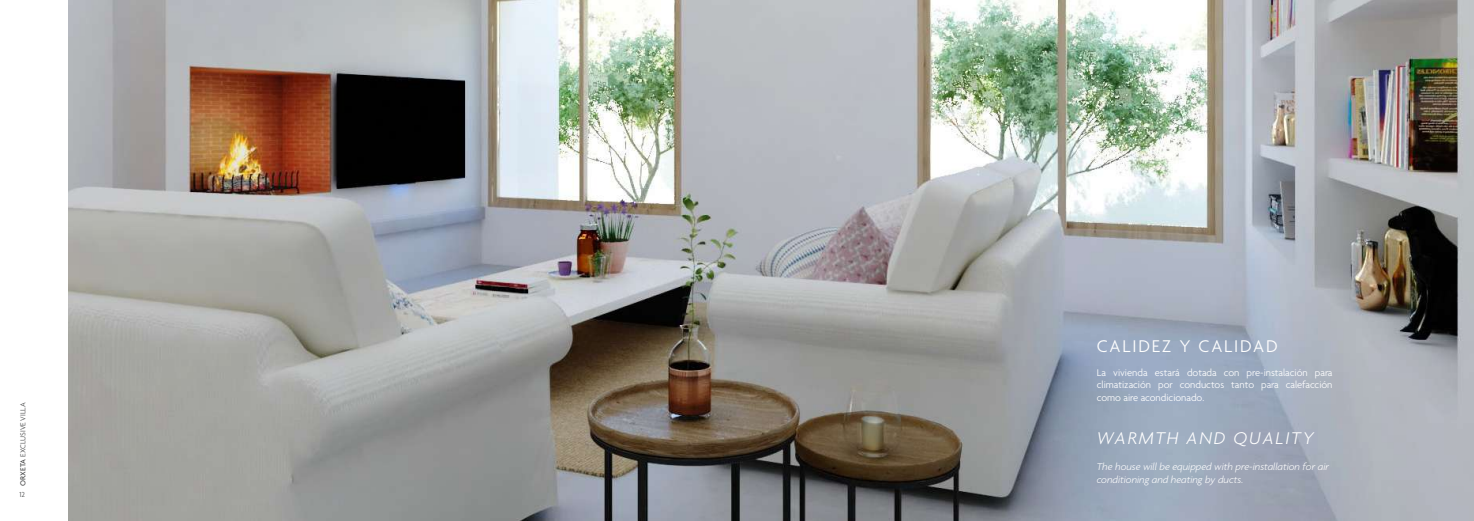
<style>
.page{position:relative;width:1474px;height:521px;background:#fff}
.page>*{position:absolute;margin:0;border:0;box-sizing:border-box;transform-origin:0 0}
.t1{font:italic 300 18.38px "Agenda";letter-spacing:.1em;color:#fff}
.t2{font:300 18.38px "Agenda";letter-spacing:.1em;color:#fff}
.t3{font:300 10.5px/12.6px "Agenda";color:#fff;text-align:justify}
.t4{font:italic 300 10.5px/12.6px "Agenda";color:#fff}
.t5{font:300 7.88px "Agenda";color:#4b4c4d}
.s1{font-weight:500}
</style>
<div class="page">
<img style="left:68px;top:0;width:1405px;height:521px">
<p class="t5" style="left:19px;top:486px;width:85px;rotate:-90deg"><span class="s1">ORXETA</span> EXCLUSIVE VILLA</p>
<p class="t5" style="left:19px;top:490px;width:7px">12</p>
<h1 class="t2" style="left:1096px;top:336px;width:182px">CALIDEZ Y CALIDAD</h1>
<p class="t3" style="left:1096px;top:367px;width:237px">La vivienda estará dotada con pre-instalación para climatización por conductos tanto para calefacción como aire acondicionado.</p>
<h1 class="t1" style="left:1096px;top:427px;width:218px">WARMTH AND QUALITY</h1>
<p class="t4" style="left:1096px;top:460px;width:234px">The house will be equipped with pre-installation for air conditioning and heating by ducts.</p>
</div>
